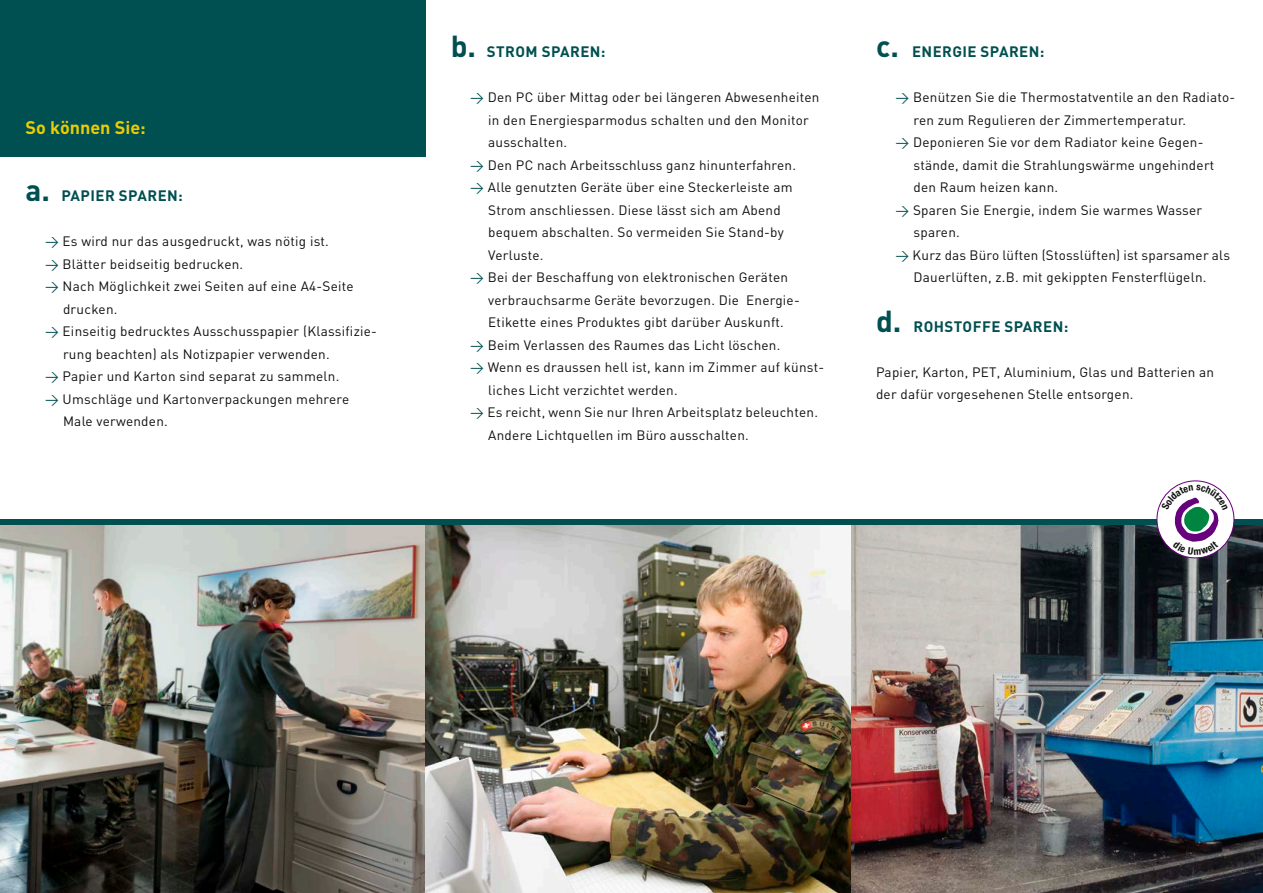
<style>
.page{position:relative;width:1263px;height:893px;background:#fff}
.page>*{position:absolute;margin:0;border:0;box-sizing:border-box;transform-origin:0 0}
.Titel{font:700 18px "DIN Pro";color:#ebcd00}
.Lauftext{font:700 15px "DIN Pro";letter-spacing:.03em;color:#004f51}
.Lauftext-2{font:13.5px/22.5px "DIN Pro";letter-spacing:.02em;color:#0e0e0d}
.s1{font-size:30px}
.s2{color:#004f51}
</style>
<div class="page">
<img style="left:850px;top:525px;width:413px;height:368px">
<img style="left:0;top:525px;width:425px;height:368px">
<img style="left:425px;top:525px;width:425px;height:368px">
<div style="left:0;top:0;width:425px;height:157px;background:#004f51"></div>
<div style="left:0;top:519px;width:1263px;height:6px;background:#004f51"></div>
<svg style="left:1157px;top:481px;width:77px;height:77px"></svg>
<div style="left:1156px;top:480px;width:78px;height:78px;border:1px solid #67017c;border-radius:50%"></div>
<svg style="left:1161px;top:485px;width:67px;height:70px"></svg>
<p class="Titel" style="left:26px;top:115px;width:122px">So können Sie:</p>
<p class="Lauftext" style="left:26px;top:186px;width:159px"><span class="s1">a.</span> PAPIER SPAREN:</p>
<p class="Lauftext-2" style="left:45px;top:230px;width:285px"><span class="s2">→</span> Es wird nur das ausgedruckt, was nötig ist.</p>
<p class="Lauftext-2" style="left:45px;top:252px;width:200px"><span class="s2">→</span> Blätter beidseitig bedrucken.</p>
<p class="Lauftext-2" style="left:45px;top:275px;width:310px"><span class="s2">→</span> Nach Möglichkeit zwei Seiten auf eine A4-Seite</p>
<p class="Lauftext-2" style="left:63px;top:297px;width:56px">drucken.</p>
<p class="Lauftext-2" style="left:63px;top:320px;width:315px;text-indent:-18px"><span class="s2">→</span> Einseitig bedrucktes Ausschusspapier (Klassifizie&shy;rung beachten) als Notizpapier verwenden.</p>
<p class="Lauftext-2" style="left:45px;top:365px;width:296px"><span class="s2">→</span> Papier und Karton sind separat zu sammeln.</p>
<p class="Lauftext-2" style="left:63px;top:387px;width:288px;text-indent:-18px"><span class="s2">→</span> Umschläge und Kartonverpackungen mehrere<br>Male verwenden.</p>
<p class="Lauftext" style="left:451px;top:41px;width:156px"><span class="s1">b.</span> STROM SPAREN:</p>
<p class="Lauftext-2" style="left:488px;top:86px;width:333px;text-indent:-18px"><span class="s2">→</span> Den PC über Mittag oder bei längeren Abwesenheiten in den Energiesparmodus schalten und den Monitor ausschalten.</p>
<p class="Lauftext-2" style="left:470px;top:153px;width:327px"><span class="s2">→</span> Den PC nach Arbeitsschluss ganz hinunterfahren.</p>
<p class="Lauftext-2" style="left:488px;top:176px;width:306px;text-indent:-18px"><span class="s2">→</span> Alle genutzten Geräte über eine Steckerleiste am<br>Strom anschliessen. Diese lässt sich am Abend bequem abschalten. So vermeiden Sie Stand-by</p>
<p class="Lauftext-2" style="left:488px;top:243px;width:57px">Verluste.</p>
<p class="Lauftext-2" style="left:488px;top:266px;width:313px;text-indent:-18px"><span class="s2">→</span> Bei der Beschaffung von elektronischen Geräten verbrauchsarme Geräte bevorzugen. Die Energie-<br>Etikette eines Produktes gibt darüber Auskunft.</p>
<p class="Lauftext-2" style="left:470px;top:333px;width:312px"><span class="s2">→</span> Beim Verlassen des Raumes das Licht löschen.</p>
<p class="Lauftext-2" style="left:470px;top:356px;width:356px"><span class="s2">→</span> Wenn es draussen hell ist, kann im Zimmer auf künst-</p>
<p class="Lauftext-2" style="left:488px;top:378px;width:191px">liches Licht verzichtet werden.</p>
<p class="Lauftext-2" style="left:488px;top:401px;width:331px;text-indent:-18px"><span class="s2">→</span> Es reicht, wenn Sie nur Ihren Arbeitsplatz beleuchten.<br>Andere Lichtquellen im Büro ausschalten.</p>
<p class="Lauftext" style="left:876px;top:41px;width:170px"><span class="s1">c.</span> ENERGIE SPAREN:</p>
<p class="Lauftext-2" style="left:913px;top:86px;width:323px;text-indent:-18px"><span class="s2">→</span> Benützen Sie die Thermostatventile an den Radiato&shy;ren zum Regulieren der Zimmertemperatur.</p>
<p class="Lauftext-2" style="left:913px;top:131px;width:302px;text-indent:-18px"><span class="s2">→</span> Deponieren Sie vor dem Radiator keine Gegen&shy;stände, damit die Strahlungswärme ungehindert den Raum heizen kann.</p>
<p class="Lauftext-2" style="left:913px;top:198px;width:290px;text-indent:-18px"><span class="s2">→</span> Sparen Sie Energie, indem Sie warmes Wasser sparen.</p>
<p class="Lauftext-2" style="left:895px;top:243px;width:336px;text-align:center"><span class="s2">→</span> Kurz das Büro lüften (Stosslüften) ist sparsamer als<br>Dauerlüften, z.B. mit gekippten Fensterflügeln.</p>
<p class="Lauftext" style="left:876px;top:316px;width:194px"><span class="s1">d.</span> ROHSTOFFE SPAREN:</p>
<p class="Lauftext-2" style="left:876px;top:360px;width:340px">Papier, Karton, PET, Aluminium, Glas und Batterien an der dafür vorgesehenen Stelle entsorgen.</p>
</div>
